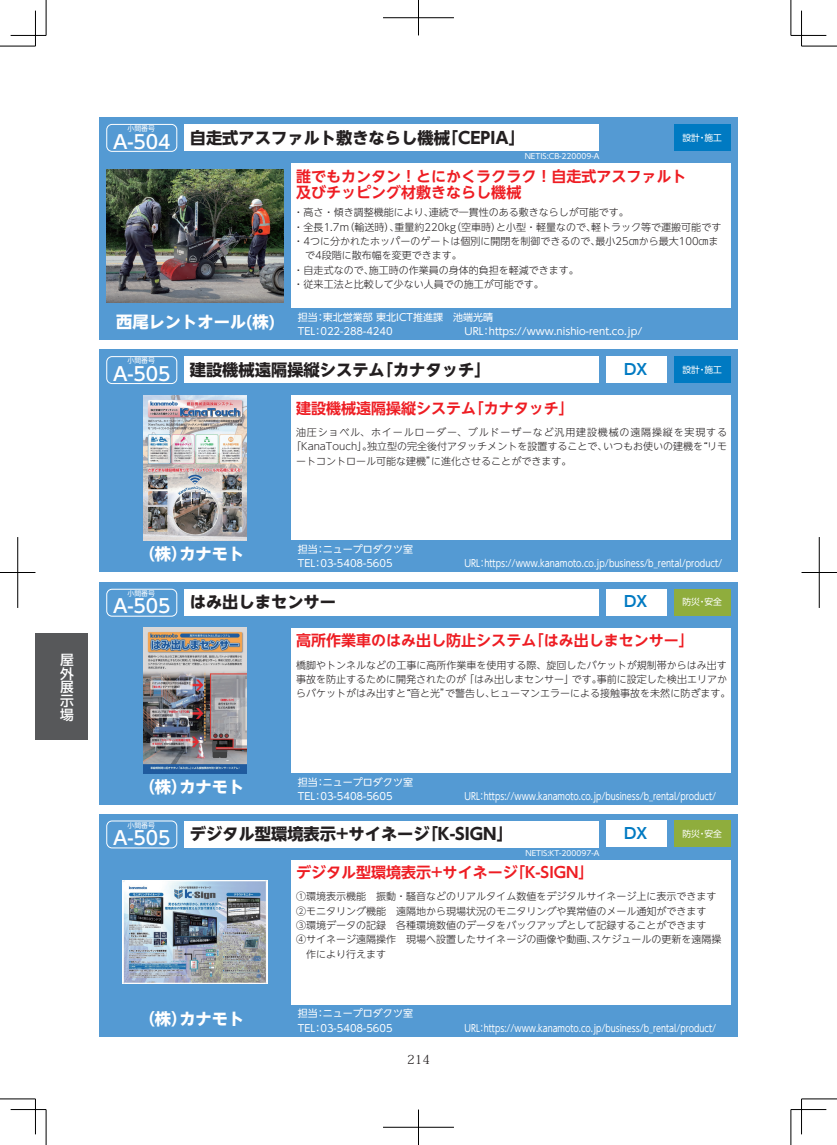
<style>
.page{position:relative;width:837px;height:1145px;background:#fff}
.page>*{position:absolute;margin:0;border:0;box-sizing:border-box;transform-origin:0 0}
.t1{font:700 16.25px "UD Shin Go NT Pro";color:#231f20}
.t2{font:700 16.25px "UD Shin Go NT Pro";color:#fff}
.t3{font:700 15px/16.9px "UD Shin Go NT Pro De";color:#ee1d23}
.t4{font:700 15px "UD Shin Go NT Pro De";color:#007ac2}
.t5{font:500 13.75px/13.8px "UD Shin Go Pro";color:#fff;text-align:justify}
.t6{font:300 12.5px "Koz Min Pro";color:#231f20}
.t7{font:300 10px/14.4px "UD Shin Go NT Pro";color:#231f20}
.t8{font:10px "UD Shin Go NT Pro";color:#fff}
.t9{font:10px "UD Shin Go NT Pro";color:#fff;scale:.8 1}
.t10{font:10px "UD Shin Go NT Pro";color:#fff;scale:.82 1}
.t11{font:300 10px "UD Shin Go NT Pro";letter-spacing:.085em;color:#231f20}
.t12{font:8.75px "UD Shin Go NT Pro";color:#fff}
.t13{font:7.5px "UD Shin Go NT Pro";color:#fff}
.t14{font:6.88px "UD Shin Go NT Pro";color:#fff}
.s1{font-weight:500;font-size:18.75px;color:#fff}
</style>
<div class="page">
<div style="left:99px;top:813px;width:638px;height:223px;background:#549ad3"></div>
<div style="left:106px;top:820px;width:71px;height:28px;border:1px solid #fff;border-radius:5px"></div>
<div style="left:291px;top:859px;width:439px;height:145px;background:#fff"></div>
<div style="left:184px;top:820px;width:415px;height:27px;background:#fff"></div>
<div style="left:606px;top:820px;width:60px;height:27px;background:#fff"></div>
<img style="left:122px;top:881px;width:146px;height:102px">
<div style="left:673px;top:820px;width:57px;height:27px;background:#8fad3d"></div>
<div style="left:99px;top:582px;width:638px;height:223px;background:#549ad3"></div>
<div style="left:106px;top:589px;width:71px;height:27px;border:1px solid #fff;border-radius:5px"></div>
<div style="left:291px;top:628px;width:439px;height:145px;background:#fff"></div>
<div style="left:184px;top:589px;width:415px;height:26px;background:#fff"></div>
<div style="left:673px;top:589px;width:57px;height:26px;background:#8fad3d"></div>
<div style="left:606px;top:589px;width:60px;height:26px;background:#fff"></div>
<img style="left:144px;top:628px;width:102px;height:145px">
<div style="left:99px;top:349px;width:638px;height:223px;background:#549ad3"></div>
<div style="left:106px;top:356px;width:71px;height:28px;border:1px solid #fff;border-radius:5px"></div>
<div style="left:673px;top:356px;width:57px;height:27px;background:#007ac2"></div>
<div style="left:291px;top:395px;width:439px;height:145px;background:#fff"></div>
<div style="left:184px;top:356px;width:415px;height:27px;background:#fff"></div>
<div style="left:606px;top:356px;width:60px;height:27px;background:#fff"></div>
<img style="left:144px;top:395px;width:102px;height:145px">
<div style="left:99px;top:117px;width:638px;height:223px;background:#549ad3"></div>
<div style="left:106px;top:124px;width:71px;height:28px;border:1px solid #fff;border-radius:5px"></div>
<div style="left:673px;top:124px;width:57px;height:27px;background:#007ac2"></div>
<div style="left:291px;top:163px;width:439px;height:145px;background:#fff"></div>
<div style="left:184px;top:124px;width:415px;height:27px;background:#fff"></div>
<img style="left:106px;top:169px;width:177px;height:133px">
<div style="left:35px;top:633px;width:53px;height:106px;background:#57585a"></div>
<hr style="left:0;top:46px;width:35px;height:1px;background:#000">
<hr style="left:801px;top:46px;width:35px;height:1px;background:#000">
<hr style="left:0;top:1098px;width:35px;height:1px;background:#000">
<hr style="left:801px;top:1098px;width:35px;height:1px;background:#000">
<hr style="left:46px;top:0;width:1px;height:35px;background:#000">
<hr style="left:46px;top:1109px;width:1px;height:35px;background:#000">
<hr style="left:790px;top:0;width:1px;height:35px;background:#000">
<hr style="left:790px;top:1109px;width:1px;height:35px;background:#000">
<hr style="left:11px;top:35px;width:35px;height:1px;background:#000">
<hr style="left:790px;top:35px;width:36px;height:1px;background:#000">
<hr style="left:11px;top:1109px;width:35px;height:1px;background:#000">
<hr style="left:790px;top:1109px;width:36px;height:1px;background:#000">
<hr style="left:35px;top:11px;width:1px;height:35px;background:#000">
<hr style="left:35px;top:1098px;width:1px;height:36px;background:#000">
<hr style="left:801px;top:11px;width:1px;height:35px;background:#000">
<hr style="left:801px;top:1098px;width:1px;height:36px;background:#000">
<hr style="left:383px;top:18px;width:71px;height:1px;background:#000">
<hr style="left:418px;top:0;width:1px;height:35px;background:#000">
<hr style="left:383px;top:1127px;width:71px;height:1px;background:#000">
<hr style="left:418px;top:1109px;width:1px;height:35px;background:#000">
<hr style="left:0;top:572px;width:35px;height:1px;background:#000">
<hr style="left:18px;top:537px;width:1px;height:71px;background:#000">
<hr style="left:801px;top:572px;width:35px;height:1px;background:#000">
<hr style="left:818px;top:537px;width:1px;height:71px;background:#000">
<h3 class="t5" style="left:60px;top:652px;width:15px">屋外展示場</h3>
<p class="t14" style="left:127px;top:123px;width:29px">小間番号</p>
<h1 class="t1" style="left:113px;top:124px;width:413px"><span class="s1">A-504</span> 自走式アスファルト敷きならし機械「CEPIA」</h1>
<p class="t13" style="left:524px;top:150px;width:76px">NETIS:CB-220009-A</p>
<p class="t12" style="left:682px;top:130px;width:41px">設計・施工</p>
<h2 class="t3" style="left:296px;top:167px;width:391px">誰でもカンタン！とにかくラクラク！自走式アスファルト及びチッピング材敷きならし機械</h2>
<p class="t7" style="left:293px;top:205px;width:336px">・高さ・傾き調整機能により、連続で一貫性のある敷きならしが可能です。</p>
<p class="t7" style="left:293px;top:219px;width:429px">・全長1.7ｍ（輸送時）、重量約220kg（空車時）と小型・軽量なので、軽トラック等で運搬可能です</p>
<p class="t7" style="left:293px;top:233px;width:426px">・4つに分かれたホッパーのゲートは個別に開閉を制御できるので、最小25㎝から最大100㎝ま</p>
<p class="t7" style="left:305px;top:248px;width:158px">で4段階に散布幅を変更できます。</p>
<p class="t7" style="left:293px;top:262px;width:286px">・自走式なので、施工時の作業員の身体的負担を軽減できます。</p>
<p class="t7" style="left:293px;top:277px;width:251px">・従来工法と比較して少ない人員での施工が可能です。</p>
<h1 class="t2" style="left:116px;top:308px;width:160px">西尾レントオール(株)</h1>
<p class="t8" style="left:298px;top:309px;width:197px">担当：東北営業部 東北ICT推進課　池端光晴</p>
<p class="t8" style="left:298px;top:323px;width:96px">TEL：022-288-4240</p>
<p class="t8" style="left:464px;top:323px;width:179px">URL：https://www.nishio-rent.co.jp/</p>
<p class="t14" style="left:127px;top:355px;width:29px">小間番号</p>
<h1 class="t1" style="left:113px;top:356px;width:379px"><span class="s1">A-505</span> 建設機械遠隔操縦システム「カナタッチ」</h1>
<h2 class="t3" style="left:296px;top:399px;width:279px">建設機械遠隔操縦システム「カナタッチ」</h2>
<h2 class="t4" style="left:623px;top:357px;width:25px">DX</h2>
<p class="t12" style="left:682px;top:362px;width:41px">設計・施工</p>
<p class="t11" style="left:296px;top:424px;width:432px">油圧ショベル、ホイールローダー、ブルドーザーなど汎用建設機械の遠隔操縦を実現する</p>
<p class="t7" style="left:291px;top:439px;width:437px">「KanaTouch」。独立型の完全後付アタッチメントを設置することで、いつもお使いの建機を“リモ</p>
<p class="t7" style="left:296px;top:453px;width:276px">ートコントロール可能な建機”に進化させることができます。</p>
<h1 class="t2" style="left:139px;top:541px;width:107px">（株）カナモト</h1>
<p class="t8" style="left:298px;top:541px;width:116px">担当：ニュープロダクツ室</p>
<p class="t8" style="left:298px;top:555px;width:96px">TEL：03-5408-5605</p>
<p class="t10" style="left:464px;top:555px;width:316px">URL：https://www.kanamoto.co.jp/business/b_rental/product/</p>
<p class="t14" style="left:127px;top:588px;width:29px">小間番号</p>
<h1 class="t1" style="left:113px;top:589px;width:224px"><span class="s1">A-505</span> はみ出しまセンサー</h1>
<h2 class="t4" style="left:623px;top:589px;width:25px">DX</h2>
<p class="t12" style="left:682px;top:595px;width:41px">防災・安全</p>
<h2 class="t3" style="left:296px;top:632px;width:399px">高所作業車のはみ出し防止システム「はみ出しまセンサー」</h2>
<p class="t7" style="left:296px;top:657px;width:435px">橋脚やトンネルなどの工事に高所作業車を使用する際、旋回したバケットが規制帯からはみ出す事故を防止するために開発されたのが「はみ出しまセンサー」です。事前に設定した検出エリアからバケットがはみ出すと“音と光”で警告し、ヒューマンエラーによる接触事故を未然に防ぎます。</p>
<h1 class="t2" style="left:139px;top:773px;width:107px">（株）カナモト</h1>
<p class="t8" style="left:298px;top:773px;width:116px">担当：ニュープロダクツ室</p>
<p class="t8" style="left:298px;top:788px;width:96px">TEL：03-5408-5605</p>
<p class="t9" style="left:464px;top:788px;width:316px">URL：https://www.kanamoto.co.jp/business/b_rental/product/</p>
<p class="t14" style="left:127px;top:819px;width:29px">小間番号</p>
<h1 class="t1" style="left:113px;top:820px;width:401px"><span class="s1">A-505</span> デジタル型環境表示+サイネージ「K-SIGN」</h1>
<p class="t13" style="left:525px;top:846px;width:75px">NETIS:KT-200097-A</p>
<h2 class="t3" style="left:296px;top:863px;width:299px">デジタル型環境表示+サイネージ「K-SIGN」</h2>
<h2 class="t4" style="left:623px;top:821px;width:25px">DX</h2>
<p class="t12" style="left:682px;top:826px;width:41px">防災・安全</p>
<p class="t7" style="left:296px;top:889px;width:436px">①環境表示機能　振動・騒音などのリアルタイム数値をデジタルサイネージ上に表示できます<br>②モニタリング機能　遠隔地から現場状況のモニタリングや異常値のメール通知ができます<br>③環境データの記録　各種環境数値のデータをバックアップとして記録することができます<br>④サイネージ遠隔操作　現場へ設置したサイネージの画像や動画、スケジュールの更新を遠隔操　　作により行えます</p>
<h1 class="t2" style="left:139px;top:1005px;width:107px">（株）カナモト</h1>
<p class="t8" style="left:298px;top:1005px;width:116px">担当：ニュープロダクツ室</p>
<p class="t8" style="left:298px;top:1019px;width:96px">TEL：03-5408-5605</p>
<p class="t9" style="left:464px;top:1019px;width:316px">URL：https://www.kanamoto.co.jp/business/b_rental/product/</p>
<p class="t6" style="left:407px;top:1050px;width:24px">214</p>
</div>
